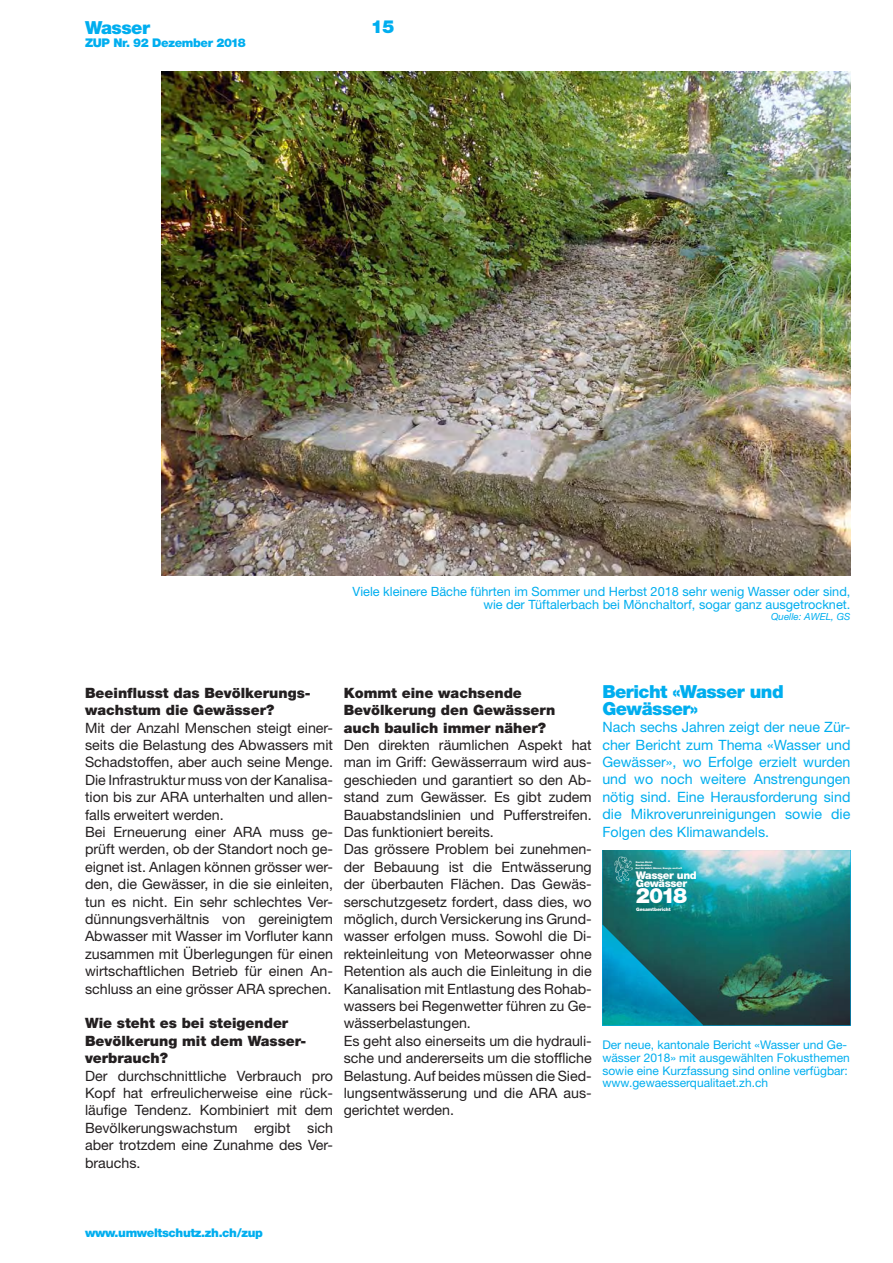
<style>
.page{position:relative;width:893px;height:1263px;background:#fff}
.page>*{position:absolute;margin:0;border:0;box-sizing:border-box;transform-origin:0 0}
.t1{font:900 21.15px "Helvetica Neue LT Std";color:#fff}
.t2{font:900 18px/17.2px "Helvetica Neue LT Std";letter-spacing:-.03em;color:#00aeef}
.t3{font:14.25px/17.4px "Helvetica Neue LT Std";color:#231f20}
.t4{font:14.25px/17.4px "Helvetica Neue LT Std";color:#00aeef;text-align:justify}
.t5{font:900 14.25px/17.4px "Helvetica Neue LT Std";color:#231f20}
.t6{font:12.75px/13.5px "Helvetica Neue LT Std";color:#00aeef;text-align:right}
.t7{font:12px/12.8px "Helvetica Neue LT Std";color:#00aeef}
.t8{font:900 12px "Helvetica Neue LT Std";letter-spacing:-.03em;color:#00aeef}
.t9{font:900 10.65px/8.2px "Helvetica Neue LT Std";letter-spacing:-.035em;color:#fff}
.t10{font:italic 9.75px "Helvetica Neue LT Std";color:#00aeef}
.t11{font:900 4.65px "Helvetica Neue LT Std";letter-spacing:-.03em;color:#fff}
.t12{font:900 2.4px/3px "Helvetica Neue LT Std";letter-spacing:-.03em;color:#fff}
</style>
<div class="page">
<img style="left:602px;top:850px;width:248px;height:175px">
<svg style="left:614px;top:856px;width:19px;height:26px"></svg>
<img style="left:602px;top:925px;width:101px;height:100px">
<img style="left:162px;top:72px;width:688px;height:504px">
<p class="t2" style="left:85px;top:21px;width:66px">Wasser</p>
<p class="t2" style="left:371px;top:18px;width:25px">15</p>
<p class="t8" style="left:85px;top:38px;width:162px">ZUP Nr. 92 Dezember 2018</p>
<p class="t6" style="left:353px;top:586px;width:499px">Viele kleinere Bäche führten im Sommer und Herbst 2018 sehr wenig Wasser oder sind, wie der Tüftalerbach bei Mönchaltorf, sogar ganz ausgetrocknet.</p>
<p class="t10" style="left:771px;top:613px;width:81px">Quelle: AWEL, GS</p>
<p class="t5" style="left:85px;top:685px;width:227px">Beeinflusst das Bevölkerungs&shy;wachstum die Gewässer?</p>
<p class="t3" style="left:85px;top:720px;width:250px">Mit der Anzahl Menschen steigt einer&shy;seits die Belastung des Abwassers mit Schadstoffen, aber auch seine Menge.<br>Die Infrastruktur muss von der Kanalisa&shy;tion bis zur ARA unterhalten und allen&shy;falls erweitert werden.<br>Bei Erneuerung einer ARA muss ge&shy;prüft werden, ob der Standort noch ge&shy;eignet ist. Anlagen können grösser wer&shy;den, die Gewässer, in die sie einleiten, tun es nicht. Ein sehr schlechtes Ver&shy;dünnungsverhältnis von gereinigtem Abwasser mit Wasser im Vorfluter kann zusammen mit Überlegungen für einen wirtschaftlichen Betrieb für einen An&shy;schluss an eine grösser ARA sprechen.</p>
<p class="t5" style="left:85px;top:1016px;width:223px">Wie steht es bei steigender<br>Bevölkerung mit dem Wasser&shy;verbrauch?</p>
<p class="t3" style="left:85px;top:1068px;width:250px;text-align:justify">Der durchschnittliche Verbrauch pro Kopf hat erfreulicherweise eine rück&shy;läufige Tendenz. Kombiniert mit dem Bevölkerungswachstum ergibt sich aber trotzdem eine Zunahme des Ver&shy;brauchs.</p>
<p class="t5" style="left:344px;top:685px;width:213px">Kommt eine wachsende<br>Bevölkerung den Gewässern auch baulich immer näher?</p>
<p class="t3" style="left:344px;top:738px;width:250px">Den direkten räumlichen Aspekt hat man im Griff: Gewässerraum wird aus&shy;geschieden und garantiert so den Ab&shy;stand zum Gewässer. Es gibt zudem Bauabstandslinien und Pufferstreifen.<br>Das funktioniert bereits.<br>Das grössere Problem bei zunehmen&shy;der Bebauung ist die Entwässerung der überbauten Flächen. Das Gewäs&shy;serschutzgesetz fordert, dass dies, wo möglich, durch Versickerung ins Grund&shy;wasser erfolgen muss. Sowohl die Di&shy;rekteinleitung von Meteorwasser ohne Retention als auch die Einleitung in die Kanalisation mit Entlastung des Rohab&shy;wassers bei Regenwetter führen zu Ge&shy;wässerbelastungen.<br>Es geht also einerseits um die hydrauli&shy;sche und andererseits um die stoffliche Belastung. Auf beides müssen die Sied&shy;lungsentwässerung und die ARA aus&shy;gerichtet werden.</p>
<p class="t2" style="left:602px;top:684px;width:183px">Bericht «Wasser und<br>Gewässer»</p>
<p class="t4" style="left:602px;top:720px;width:250px">Nach sechs Jahren zeigt der neue Zür&shy;cher Bericht zum Thema «Wasser und Gewässer», wo Erfolge erzielt wurden und wo noch weitere Anstrengungen nötig sind. Eine Herausforderung sind die Mikroverunreinigungen sowie die Folgen des Klimawandels.</p>
<p class="t12" style="left:636px;top:861px;width:48px">Kanton Zürich<br>Baudirektion<br>Amt für Abfall, Wasser, Energie und Luft</p>
<p class="t9" style="left:636px;top:872px;width:63px">Wasser und<br>Gewässer</p>
<h1 class="t1" style="left:636px;top:888px;width:53px">2018</h1>
<p class="t11" style="left:636px;top:907px;width:36px">Gesamtbericht</p>
<p class="t7" style="left:602px;top:1040px;width:249px">Der neue, kantonale Bericht «Wasser und Ge&shy;wässer 2018» mit ausgewählten Fokusthemen sowie eine Kurzfassung sind online verfügbar: www.gewaesserqualitaet.zh.ch</p>
<p class="t8" style="left:85px;top:1229px;width:179px">www.umweltschutz.zh.ch/zup</p>
</div>
